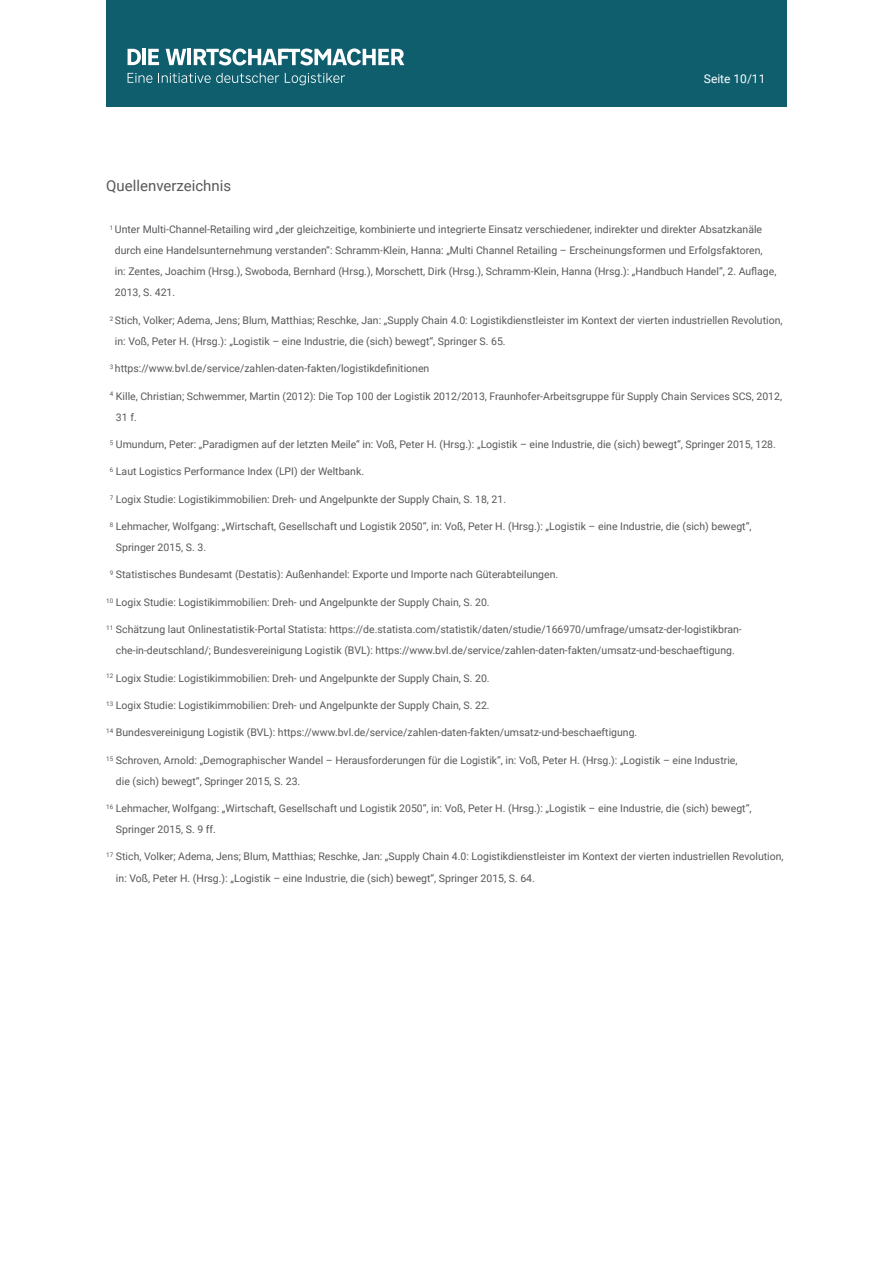
<style>
.page{position:relative;width:893px;height:1263px;background:#fff}
.page>*{position:absolute;margin:0;border:0;box-sizing:border-box;transform-origin:0 0}
.t1{font:15px "Roboto";color:#57585a}
.t2{font:12px "Roboto";color:#fff}
.t3{font:10.5px/21px "Roboto";color:#57585a}
</style>
<div class="page">
<div style="left:106px;top:0;width:681px;height:106px;background:#0f5e6e"></div>
<svg style="left:166px;top:49px;width:20px;height:16px"></svg>
<hr style="left:188px;top:49px;width:3px;height:16px;background:#fff">
<svg style="left:194px;top:48px;width:210px;height:17px"></svg>
<svg style="left:128px;top:49px;width:13px;height:16px"></svg>
<hr style="left:142px;top:49px;width:4px;height:16px;background:#fff">
<svg style="left:148px;top:49px;width:11px;height:16px"></svg>
<svg style="left:128px;top:73px;width:24px;height:10px"></svg>
<svg style="left:161px;top:73px;width:118px;height:10px"></svg>
<svg style="left:285px;top:73px;width:60px;height:12px"></svg>
<p class="t2" style="left:704px;top:70px;width:63px">Seite 10/11</p>
<h1 class="t1" style="left:106px;top:175px;width:126px">Quellenverzeichnis</h1>
<p class="t3" style="left:115px;top:219px;width:663px;text-indent:-5px"><sup>1</sup> Unter Multi-Channel-Retailing wird „der gleichzeitige, kombinierte und integrierte Einsatz verschiedener, indirekter und direkter Absatzkanäle durch eine Handelsunternehmung verstanden“: Schramm-Klein, Hanna: „Multi Channel Retailing – Erscheinungsformen und Erfolgsfaktoren,<br>in: Zentes, Joachim (Hrsg.), Swoboda, Bernhard (Hrsg.), Morschett, Dirk (Hrsg.), Schramm-Klein, Hanna (Hrsg.): „Handbuch Handel“, 2. Auflage, 2013, S. 421.</p>
<p class="t3" style="left:115px;top:309px;width:669px;text-indent:-5px"><sup>2</sup> Stich, Volker; Adema, Jens; Blum, Matthias; Reschke, Jan: „Supply Chain 4.0: Logistikdienstleister im Kontext der vierten industriellen Revolution, in: Voß, Peter H. (Hrsg.): „Logistik – eine Industrie, die (sich) bewegt“, Springer S. 65.</p>
<p class="t3" style="left:110px;top:357px;width:321px"><sup>3</sup> https://www.bvl.de/service/zahlen-daten-fakten/logistikdefinitionen</p>
<p class="t3" style="left:116px;top:385px;width:668px;text-indent:-6px"><sup>4</sup> Kille, Christian; Schwemmer, Martin (2012): Die Top 100 der Logistik 2012/2013, Fraunhofer-Arbeitsgruppe für Supply Chain Services SCS, 2012,<br>31 f.</p>
<p class="t3" style="left:110px;top:433px;width:667px"><sup>5</sup> Umundum, Peter: „Paradigmen auf der letzten Meile“ in: Voß, Peter H. (Hrsg.): „Logistik – eine Industrie, die (sich) bewegt“, Springer 2015, 128.</p>
<p class="t3" style="left:110px;top:461px;width:256px"><sup>6</sup> Laut Logistics Performance Index (LPI) der Weltbank.</p>
<p class="t3" style="left:110px;top:488px;width:398px"><sup>7</sup> Logix Studie: Logistikimmobilien: Dreh- und Angelpunkte der Supply Chain, S. 18, 21.</p>
<p class="t3" style="left:116px;top:515px;width:637px;text-indent:-6px"><sup>8</sup> Lehmacher, Wolfgang: „Wirtschaft, Gesellschaft und Logistik 2050“, in: Voß, Peter H. (Hrsg.): „Logistik – eine Industrie, die (sich) bewegt“,<br>Springer 2015, S. 3.</p>
<p class="t3" style="left:110px;top:564px;width:450px"><sup>9</sup> Statistisches Bundesamt (Destatis): Außenhandel: Exporte und Importe nach Güterabteilungen.</p>
<p class="t3" style="left:106px;top:591px;width:385px"><sup>10</sup> Logix Studie: Logistikimmobilien: Dreh- und Angelpunkte der Supply Chain, S. 20.</p>
<p class="t3" style="left:106px;top:618px;width:637px;text-align:center"><sup>11</sup> Schätzung laut Onlinestatistik-Portal Statista: https://de.statista.com/statistik/daten/studie/166970/umfrage/umsatz-der-logistikbran&shy;che-in-deutschland/; Bundesvereinigung Logistik (BVL): https://www.bvl.de/service/zahlen-daten-fakten/umsatz-und-beschaeftigung.</p>
<p class="t3" style="left:106px;top:667px;width:385px"><sup>12</sup> Logix Studie: Logistikimmobilien: Dreh- und Angelpunkte der Supply Chain, S. 20.</p>
<p class="t3" style="left:106px;top:694px;width:385px"><sup>13</sup> Logix Studie: Logistikimmobilien: Dreh- und Angelpunkte der Supply Chain, S. 22.</p>
<p class="t3" style="left:106px;top:722px;width:533px"><sup>14</sup> Bundesvereinigung Logistik (BVL): https://www.bvl.de/service/zahlen-daten-fakten/umsatz-und-beschaeftigung.</p>
<p class="t3" style="left:116px;top:749px;width:623px;text-indent:-10px"><sup>15</sup> Schroven, Arnold: „Demographischer Wandel – Herausforderungen für die Logistik“, in: Voß, Peter H. (Hrsg.): „Logistik – eine Industrie, die (sich) bewegt“, Springer 2015, S. 23.</p>
<p class="t3" style="left:116px;top:797px;width:637px;text-indent:-10px"><sup>16</sup> Lehmacher, Wolfgang: „Wirtschaft, Gesellschaft und Logistik 2050“, in: Voß, Peter H. (Hrsg.): „Logistik – eine Industrie, die (sich) bewegt“,<br>Springer 2015, S. 9 ff.</p>
<p class="t3" style="left:116px;top:846px;width:669px;text-indent:-10px"><sup>17</sup> Stich, Volker; Adema, Jens; Blum, Matthias; Reschke, Jan: „Supply Chain 4.0: Logistikdienstleister im Kontext der vierten industriellen Revolution, in: Voß, Peter H. (Hrsg.): „Logistik – eine Industrie, die (sich) bewegt“, Springer 2015, S. 64.</p>
</div>
